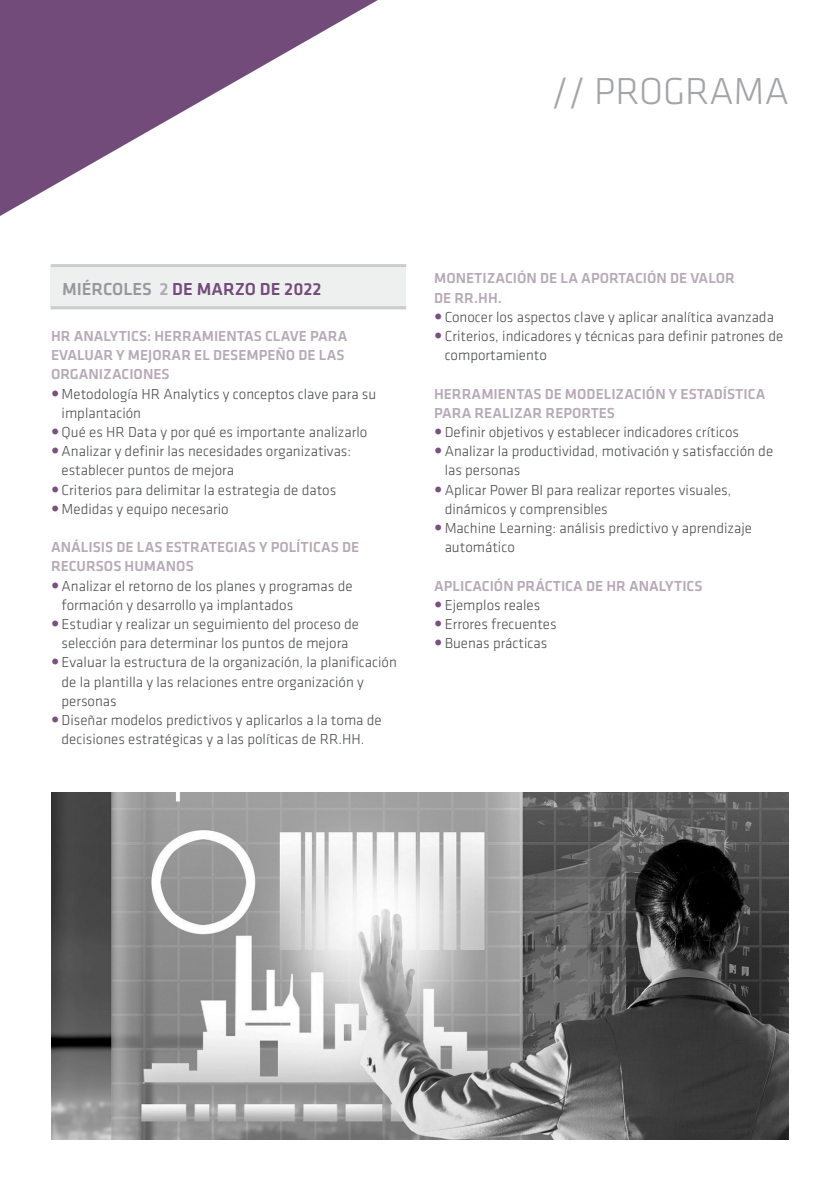
<style>
.page{position:relative;width:840px;height:1191px;background:#fff}
.page>*{position:absolute;margin:0;border:0;box-sizing:border-box;transform-origin:0 0}
.t1{font:300 39px "Klavika";color:#a3a4a8}
.stl_dia{font:500 18px "Klavika";color:#734b7a}
.t2{font:300 15px/19.2px "Klavika";color:#4a4b4c}
.STL_programa_ladillo{font:500 15px/19.2px "Klavika";color:#b7a9b7}
.s1{color:#96989b}
.s2{color:#b3a6b5}
</style>
<div class="page">
<svg style="left:0;top:0;width:377px;height:216px"></svg>
<img style="left:51px;top:792px;width:737px;height:348px">
<div style="left:51px;top:267px;width:355px;height:42px;background:#eef0f0"></div>
<hr style="left:51px;top:264px;width:355px;height:3px;background:#cccdcf">
<hr style="left:51px;top:306px;width:355px;height:3px;background:#cccdcf">
<p class="t1" style="left:551px;top:70px;width:239px">// PROGRAMA</p>
<p class="stl_dia" style="left:62px;top:279px;width:261px"><span class="s1">MIÉRCOLES</span> <span class="s2">2</span> DE MARZO DE 2022</p>
<p class="STL_programa_ladillo" style="left:51px;top:327px;width:297px">HR ANALYTICS: HERRAMIENTAS CLAVE PARA<br>EVALUAR Y MEJORAR EL DESEMPEÑO DE LAS<br>ORGANIZACIONES</p>
<p class="t2" style="left:62px;top:384px;width:316px">Metodología HR Analytics y conceptos clave para su implantación</p>
<p class="t2" style="left:62px;top:423px;width:307px">Qué es HR Data y por qué es importante analizarlo</p>
<p class="t2" style="left:62px;top:442px;width:291px">Analizar y definir las necesidades organizativas: establecer puntos de mejora</p>
<p class="t2" style="left:62px;top:480px;width:276px">Criterios para delimitar la estrategia de datos</p>
<p class="t2" style="left:62px;top:499px;width:168px">Medidas y equipo necesario</p>
<p class="STL_programa_ladillo" style="left:51px;top:538px;width:309px">ANÁLISIS DE LAS ESTRATEGIAS Y POLÍTICAS DE<br>RECURSOS HUMANOS</p>
<p class="t2" style="left:62px;top:576px;width:292px">Analizar el retorno de los planes y programas de formación y desarrollo ya implantados</p>
<p class="t2" style="left:62px;top:615px;width:299px">Estudiar y realizar un seguimiento del proceso de selección para determinar los puntos de mejora</p>
<p class="t2" style="left:62px;top:653px;width:336px">Evaluar la estructura de la organización, la planificación de la plantilla y las relaciones entre organización y personas</p>
<p class="t2" style="left:62px;top:711px;width:321px">Diseñar modelos predictivos y aplicarlos a la toma de decisiones estratégicas y a las políticas de RR.HH.</p>
<p class="STL_programa_ladillo" style="left:434px;top:269px;width:302px">MONETIZACIÓN DE LA APORTACIÓN DE VALOR<br>DE RR.HH.</p>
<p class="t2" style="left:444px;top:307px;width:330px">Conocer los aspectos clave y aplicar analítica avanzada</p>
<p class="t2" style="left:444px;top:327px;width:340px">Criterios, indicadores y técnicas para definir patrones de comportamiento</p>
<p class="STL_programa_ladillo" style="left:434px;top:384px;width:332px">HERRAMIENTAS DE MODELIZACIÓN Y ESTADÍSTICA<br>PARA REALIZAR REPORTES</p>
<p class="t2" style="left:444px;top:423px;width:296px">Definir objetivos y establecer indicadores críticos</p>
<p class="t2" style="left:444px;top:442px;width:330px">Analizar la productividad, motivación y satisfacción de las personas</p>
<p class="t2" style="left:444px;top:480px;width:288px">Aplicar Power BI para realizar reportes visuales, dinámicos y comprensibles</p>
<p class="t2" style="left:444px;top:519px;width:308px">Machine Learning: análisis predictivo y aprendizaje automático</p>
<p class="STL_programa_ladillo" style="left:434px;top:576px;width:270px">APLICACIÓN PRÁCTICA DE HR ANALYTICS</p>
<p class="t2" style="left:444px;top:595px;width:97px">Ejemplos reales</p>
<p class="t2" style="left:444px;top:615px;width:113px">Errores frecuentes</p>
<p class="t2" style="left:444px;top:634px;width:104px">Buenas prácticas</p>
</div>
